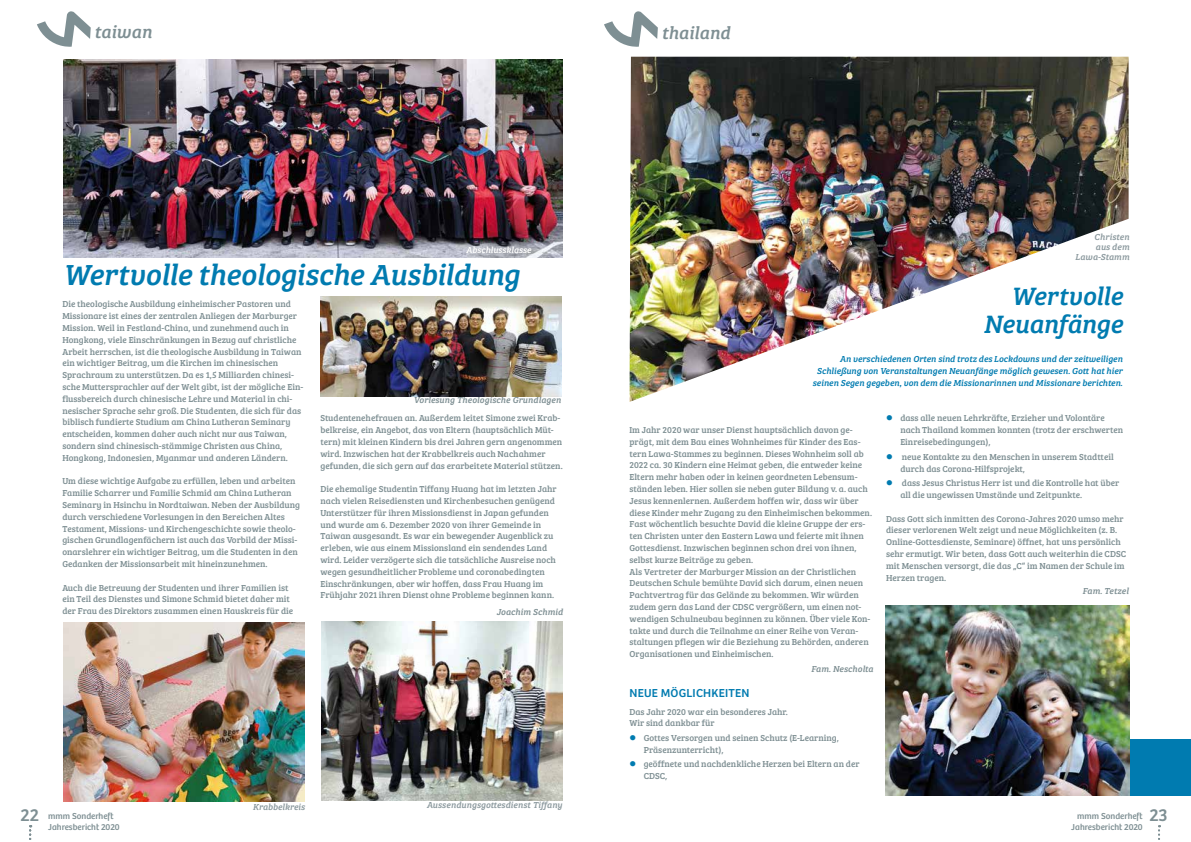
<style>
.page{position:relative;width:1191px;height:842px;background:#fff}
.page>*{position:absolute;margin:0;border:0;box-sizing:border-box;transform-origin:0 0}
.t1{font:italic 30px "Bree Serif";letter-spacing:-.01em;color:#007bb0}
.t2{font:italic 26px/28px "Bree Serif";letter-spacing:-.01em;color:#007bb0;text-align:right}
.t3{font:italic 18px "Bree Serif";color:#7e8f93}
.t4{font:12px "Bree";letter-spacing:.02em;color:#007bb0}
.t5{font:9px/11.8px "Bree Serif";color:#7e8f93}
.t6{font:italic 9px/11.8px "Bree Serif";color:#007bb0;text-align:right}
.t7{font:italic 9px "Bree Serif";letter-spacing:.005em;color:#7e8f93}
.t8{font:italic 9px/10px "Bree Serif";letter-spacing:.005em;color:#8a989d;text-align:right}
.t9{font:9px/10.8px "Bree";color:#7e8f93}
.t10{font:italic 9px "Bree Serif";letter-spacing:-.005em;color:#fff}
.s1{font-size:18px}
.s2{color:#007bb0}
</style>
<div class="page">
<svg style="left:37px;top:11px;width:54px;height:36px"></svg>
<svg style="left:29px;top:825px;width:2px;height:15px"></svg>
<svg style="left:604px;top:11px;width:54px;height:36px"></svg>
<svg style="left:1158px;top:825px;width:2px;height:15px"></svg>
<div style="left:1129px;top:739px;width:62px;height:57px;background:#007bb0"></div>
<img style="left:63px;top:623px;width:241px;height:178px">
<img style="left:320px;top:297px;width:241px;height:99px">
<img style="left:321px;top:622px;width:241px;height:178px">
<img style="left:64px;top:59px;width:498px;height:199px">
<img style="left:629px;top:57px;width:499px;height:345px">
<img style="left:885px;top:605px;width:244px;height:190px">
<h3 class="t3" style="left:94px;top:18px;width:59px">taiwan</h3>
<h3 class="t3" style="left:661px;top:19px;width:70px">thailand</h3>
<p class="t10" style="left:466px;top:243px;width:67px">Abschlussklasse</p>
<h1 class="t1" style="left:63px;top:252px;width:458px">Wertvolle theologische Ausbildung</h1>
<p class="t5" style="left:62px;top:298px;width:242px">Die theologische Ausbildung einheimischer Pastoren und Missionare ist eines der zentralen Anliegen der Marburger Mission. Weil in Festland-China, und zunehmend auch in Hongkong, viele Einschränkungen in Bezug auf christliche Arbeit herrschen, ist die theologische Ausbildung in Taiwan ein wichtiger Beitrag, um die Kirchen im chinesischen Sprachraum zu unterstützen. Da es 1,5 Milliarden chinesi&shy;sche Muttersprachler auf der Welt gibt, ist der mögliche Ein&shy;flussbereich durch chinesische Lehre und Material in chi&shy;nesischer Sprache sehr groß. Die Studenten, die sich für das biblisch fundierte Studium am China Lutheran Seminary entscheiden, kommen daher auch nicht nur aus Taiwan, sondern sind chinesisch-stämmige Christen aus China, Hongkong, Indonesien, Myanmar und anderen Ländern.</p>
<p class="t5" style="left:62px;top:475px;width:239px">Um diese wichtige Aufgabe zu erfüllen, leben und arbeiten Familie Scharrer und Familie Schmid am China Lutheran Seminary in Hsinchu in Nordtaiwan. Neben der Ausbildung durch verschiedene Vorlesungen in den Bereichen Altes Testament, Missions- und Kirchengeschichte sowie theolo&shy;gischen Grundlagenfächern ist auch das Vorbild der Missi&shy;onarslehrer ein wichtiger Beitrag, um die Studenten in den Gedanken der Missionsarbeit mit hineinzunehmen.</p>
<p class="t5" style="left:62px;top:581px;width:232px">Auch die Betreuung der Studenten und ihrer Familien ist ein Teil des Dienstes und Simone Schmid bietet daher mit der Frau des Direktors zusammen einen Hauskreis für die</p>
<p class="t7" style="left:414px;top:393px;width:149px">Vorlesung Theologische Grundlagen</p>
<p class="t5" style="left:320px;top:412px;width:244px">Studentenehefrauen an. Außerdem leitet Simone zwei Krab&shy;belkreise, ein Angebot, das von Eltern (hauptsächlich Müt&shy;tern) mit kleinen Kindern bis drei Jahren gern angenommen wird. Inzwischen hat der Krabbelkreis auch Nachahmer gefunden, die sich gern auf das erarbeitete Material stützen.</p>
<p class="t5" style="left:320px;top:483px;width:238px">Die ehemalige Studentin Tiffany Huang hat im letzten Jahr nach vielen Reisediensten und Kirchenbesuchen genügend Unterstützer für ihren Missionsdienst in Japan gefunden und wurde am 6. Dezember 2020 von ihrer Gemeinde in Taiwan ausgesandt. Es war ein bewegender Augenblick zu erleben, wie aus einem Missionsland ein sendendes Land wird. Leider verzögerte sich die tatsächliche Ausreise noch wegen gesundheitlicher Probleme und coronabedingten Einschränkungen, aber wir hoffen, dass Frau Huang im Frühjahr 2021 ihren Dienst ohne Probleme beginnen kann.</p>
<p class="t7" style="left:496px;top:605px;width:68px">Joachim Schmid</p>
<p class="t9" style="left:48px;top:810px;width:73px;text-indent:-28px"><span class="s1">22</span> mmm Sonderheft<br>Jahresbericht 2020</p>
<p class="t8" style="left:253px;top:801px;width:54px">Krabbelkreis</p>
<p class="t8" style="left:427px;top:799px;width:137px">Aussendungsgottesdienst Tiffany</p>
<p class="t8" style="left:1075px;top:231px;width:56px">Christen<br>aus dem<br>Lawa-Stamm</p>
<h2 class="t2" style="left:983px;top:280px;width:141px">Wertvolle<br>Neuanfänge</h2>
<p class="t6" style="left:812px;top:353px;width:311px">An verschiedenen Orten sind trotz des Lockdowns und der zeitweiligen<br>Schließung von Veranstaltungen Neuanfänge möglich gewesen. Gott hat hier seinen Segen gegeben, von dem die Missionarinnen und Missionare berichten.</p>
<p class="t5" style="left:900px;top:412px;width:224px;text-indent:-14px"><span class="s2">●</span> dass alle neuen Lehrkräfte, Erzieher und Volontäre nach Thailand kommen konnten (trotz der erschwerten<br>Einreisebedingungen),</p>
<p class="t5" style="left:900px;top:450px;width:215px;text-indent:-14px"><span class="s2">●</span> neue Kontakte zu den Menschen in unserem Stadtteil durch das Corona-Hilfsprojekt,</p>
<p class="t5" style="left:900px;top:477px;width:220px;text-indent:-14px"><span class="s2">●</span> dass Jesus Christus Herr ist und die Kontrolle hat über all die ungewissen Umstände und Zeitpunkte.</p>
<p class="t5" style="left:886px;top:512px;width:241px">Dass Gott sich inmitten des Corona-Jahres 2020 umso mehr dieser verlorenen Welt zeigt und neue Möglichkeiten (z. B.<br>Online-Gottesdienste, Seminare) öffnet, hat uns persönlich sehr ermutigt. Wir beten, dass Gott auch weiterhin die CDSC mit Menschen versorgt, die das „C“ im Namen der Schule im Herzen tragen.</p>
<p class="t7" style="left:1082px;top:584px;width:48px">Fam. Tetzel</p>
<p class="t5" style="left:629px;top:423px;width:244px">Im Jahr 2020 war unser Dienst hauptsächlich davon ge&shy;prägt, mit dem Bau eines Wohnheimes für Kinder des Eas&shy;tern Lawa-Stammes zu beginnen. Dieses Wohnheim soll ab 2022 ca. 30 Kindern eine Heimat geben, die entweder keine Eltern mehr haben oder in keinen geordneten Lebensum&shy;ständen leben. Hier sollen sie neben guter Bildung v. a. auch Jesus kennenlernen. Außerdem hoffen wir, dass wir über diese Kinder mehr Zugang zu den Einheimischen bekommen.<br>Fast wöchentlich besuchte David die kleine Gruppe der ers&shy;ten Christen unter den Eastern Lawa und feierte mit ihnen Gottesdienst. Inzwischen beginnen schon drei von ihnen, selbst kurze Beiträge zu geben.<br>Als Vertreter der Marburger Mission an der Christlichen Deutschen Schule bemühte David sich darum, einen neuen Pachtvertrag für das Gelände zu bekommen. Wir würden zudem gern das Land der CDSC vergrößern, um einen not&shy;wendigen Schulneubau beginnen zu können. Über viele Kon&shy;takte und durch die Teilnahme an einer Reihe von Veran&shy;staltungen pflegen wir die Beziehung zu Behörden, anderen Organisationen und Einheimischen.</p>
<p class="t7" style="left:811px;top:662px;width:64px">Fam. Nescholta</p>
<h3 class="t4" style="left:629px;top:686px;width:121px">NEUE MÖGLICHKEITEN</h3>
<p class="t5" style="left:629px;top:705px;width:160px">Das Jahr 2020 war ein besonderes Jahr.<br>Wir sind dankbar für</p>
<p class="t5" style="left:643px;top:731px;width:197px;text-indent:-14px"><span class="s2">●</span> Gottes Versorgen und seinen Schutz (E-Learning,<br>Präsenzunterricht),</p>
<p class="t5" style="left:643px;top:758px;width:217px;text-indent:-14px"><span class="s2">●</span> geöffnete und nachdenkliche Herzen bei Eltern an der<br>CDSC,</p>
<p class="t9" style="left:1071px;top:810px;width:98px;text-indent:6px">mmm Sonderheft <span class="s1">23<br></span>Jahresbericht 2020</p>
</div>
